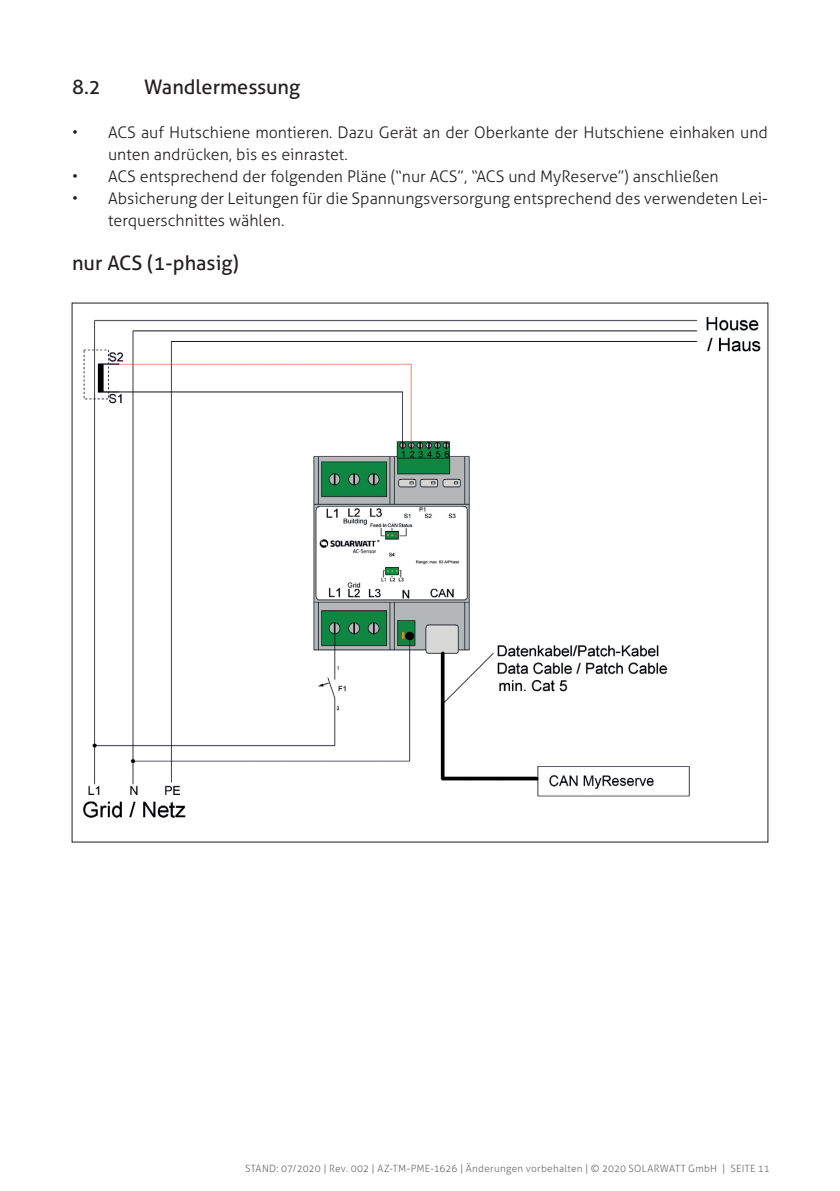
<style>
.page{position:relative;width:840px;height:1191px;background:#fff}
.page>*{position:absolute;margin:0;border:0;box-sizing:border-box;transform-origin:0 0}
.t1{font:20px "Aller";color:#231f20}
.t2{font:300 16px/22px "Aller";color:#231f20}
.t3{font:300 10px "Aller";letter-spacing:.025em;color:#6c6d70}
</style>
<div class="page">
<img style="left:83px;top:316px;width:678px;height:502px">
<p class="t1" style="left:72px;top:75px;width:30px">8.2</p>
<p class="t1" style="left:144px;top:75px;width:157px">Wandlermessung</p>
<p class="t2" style="left:108px;top:121px;width:661px;text-indent:-36px">• ACS auf Hutschiene montieren. Dazu Gerät an der Oberkante der Hutschiene einhaken und unten andrücken, bis es einrastet.</p>
<p class="t2" style="left:72px;top:165px;width:647px">• ACS entsprechend der folgenden Pläne (“nur ACS”, “ACS und MyReserve”) anschließen</p>
<p class="t2" style="left:108px;top:187px;width:661px;text-indent:-36px">• Absicherung der Leitungen für die Spannungsversorgung entsprechend des verwendeten Lei&shy;terquerschnittes wählen.</p>
<p class="t1" style="left:72px;top:251px;width:168px">nur ACS (1-phasig)</p>
<p class="t3" style="left:245px;top:1162px;width:526px">STAND: 07/2020 | Rev. 002 | AZ-TM-PME-1626 | Änderungen vorbehalten | © 2020 SOLARWATT GmbH | SEITE 11</p>
</div>
